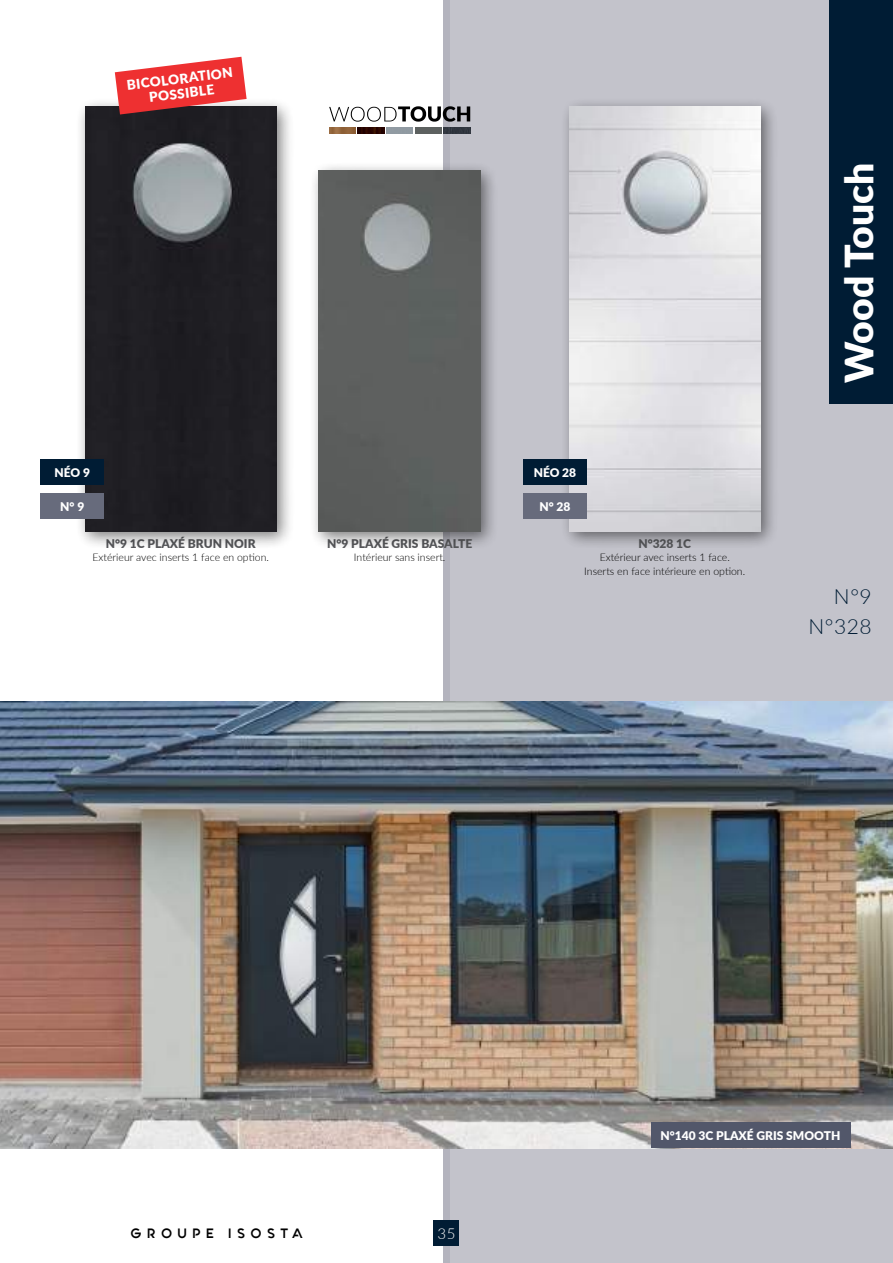
<style>
.page{position:relative;width:893px;height:1263px;background:#fff}
.page>*{position:absolute;margin:0;border:0;box-sizing:border-box;transform-origin:0 0}
.t1{font:900 39px "Lato";color:#fff}
.t2{font:300 21px/29.7px "Lato";color:#001c34;text-align:right}
.t3{font:300 15px "Lato";color:#fff}
.t4{font:900 13.5px "Lato";color:#fff}
.t5{font:700 13.5px "Quantify";letter-spacing:.45em;color:#000}
.t6{font:900 12px "Lato";color:#57585b}
.t7{font:900 12px "Lato";color:#fff}
.t8{font:300 10.5px/13.5px "Lato";color:#000;text-align:center}
</style>
<div class="page">
<div style="left:446px;top:0;width:447px;height:1263px;background:#c3c3cb"></div>
<div style="left:443px;top:0;width:7px;height:1263px;background:#b4b4be"></div>
<div style="left:434px;top:1220px;width:25px;height:26px;background:#001c34"></div>
<img style="left:0;top:702px;width:893px;height:446px">
<div style="left:651px;top:1123px;width:199px;height:25px;background:#52576a"></div>
<div style="left:829px;top:0;width:64px;height:404px;background:#001c34"></div>
<div style="left:75px;top:96px;width:220px;height:454px;background:#000;opacity:.5"></div>
<img style="left:85px;top:106px;width:191px;height:425px">
<div style="left:559px;top:96px;width:220px;height:454px;background:#000;opacity:.5"></div>
<img style="left:569px;top:106px;width:191px;height:425px">
<div style="left:309px;top:160px;width:190px;height:390px;background:#000;opacity:.5"></div>
<div style="left:319px;top:170px;width:161px;height:361px;background:#5e605f"></div>
<svg style="left:115px;top:57px;width:132px;height:57px;background:#db5253"></svg>
<svg style="left:329px;top:106px;width:141px;height:16px"></svg>
<img style="left:329px;top:127px;width:27px;height:6px">
<img style="left:358px;top:127px;width:26px;height:6px">
<img style="left:415px;top:127px;width:27px;height:6px">
<img style="left:444px;top:127px;width:26px;height:6px">
<div style="left:40px;top:493px;width:64px;height:26px;background:#676b7c"></div>
<div style="left:523px;top:493px;width:64px;height:26px;background:#676b7c"></div>
<div style="left:40px;top:459px;width:64px;height:26px;background:#001c34"></div>
<div style="left:523px;top:459px;width:64px;height:26px;background:#001c34"></div>
<p class="t4" style="left:126px;top:75px;width:9px;rotate:-7deg">bicoloration</p>
<p class="t4" style="left:148px;top:87px;width:8px;rotate:-7deg">possible</p>
<p class="t7" style="left:55px;top:463px;width:37px">NÉO 9</p>
<p class="t7" style="left:534px;top:463px;width:44px">NÉO 28</p>
<p class="t7" style="left:60px;top:497px;width:26px">N° 9</p>
<p class="t7" style="left:539px;top:497px;width:33px">N° 28</p>
<p class="t6" style="left:106px;top:534px;width:151px">N°9 1C PLAXÉ BRUN NOIR</p>
<p class="t8" style="left:93px;top:550px;width:178px">Extérieur avec inserts 1 face en option.</p>
<p class="t6" style="left:327px;top:534px;width:147px">N°9 PLAXÉ GRIS BASALTE</p>
<p class="t8" style="left:354px;top:550px;width:93px">Intérieur sans insert.</p>
<p class="t6" style="left:638px;top:534px;width:54px">N°328 1C</p>
<p class="t8" style="left:584px;top:550px;width:162px">Extérieur avec inserts 1 face.<br>Inserts en face intérieure en option.</p>
<h1 class="t1" style="left:830px;top:383px;width:221px;rotate:-90deg">Wood Touch</h1>
<h2 class="t2" style="left:808px;top:581px;width:65px">N°9<br>N°328</h2>
<p class="t5" style="left:131px;top:1226px;width:173px">GROUPE ISOSTA</p>
<h3 class="t3" style="left:438px;top:1223px;width:19px">35</h3>
<p class="t7" style="left:661px;top:1127px;width:181px">N°140 3C PLAXÉ GRIS SMOOTH</p>
</div>
